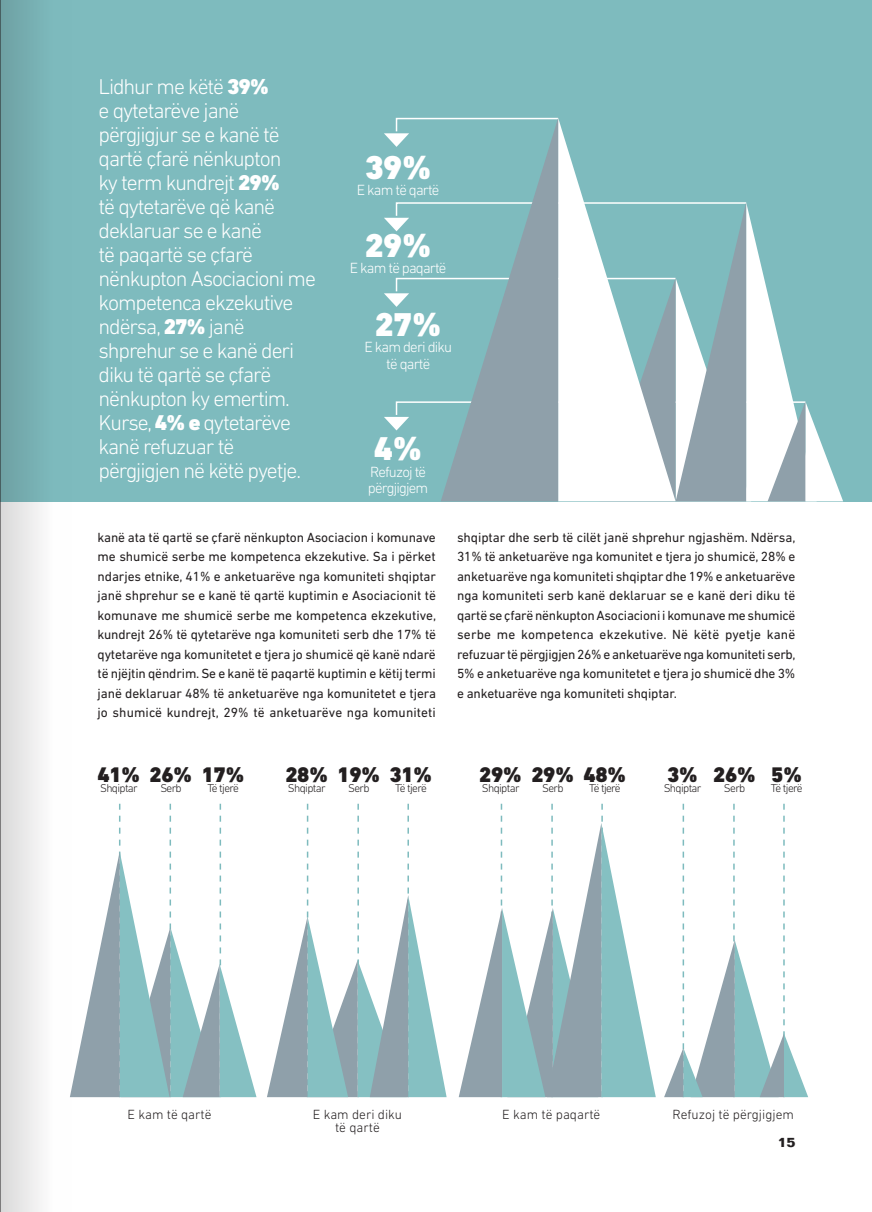
<style>
.page{position:relative;width:872px;height:1212px;background:#fff}
.page>*{position:absolute;margin:0;border:0;box-sizing:border-box;transform-origin:0 0}
.t1{font:900 33.6px "DIN Next LT Pro";color:#fff}
.t2{font:300 21.75px/24px "DIN Next LT Pro";letter-spacing:-.05em;color:#fff}
.t3{font:900 21.45px "DIN Next LT Pro";letter-spacing:-.02em;color:#231f20}
.t4{font:300 15px/16.5px "DIN Next LT Pro";letter-spacing:-.055em;color:#fff;text-align:center}
.t5{font:13.5px/19.5px "DIN Next LT Pro";letter-spacing:-.01em;color:#231f20;text-align:justify}
.t6{font:300 13.5px/13.8px "DIN Next LT Pro";color:#231f20;text-align:center}
.t7{font:700 13.5px "Folio Std";color:#231f20}
.t8{font:300 11.55px "DIN Next LT Pro";letter-spacing:-.055em;color:#231f20}
.s1{font-weight:900}
</style>
<div class="page">
<div style="left:0;top:0;width:872px;height:501px;background:#7ebbbe"></div>
<svg style="left:1px;top:0;width:72px;height:1212px"></svg>
<hr style="left:0;top:0;width:1px;height:1212px;background:#231f20">
<svg style="left:384px;top:117px;width:174px;height:30px"></svg>
<svg style="left:384px;top:202px;width:459px;height:299px"></svg>
<svg style="left:558px;top:118px;width:117px;height:383px"></svg>
<svg style="left:441px;top:118px;width:117px;height:383px"></svg>
<svg style="left:70px;top:804px;width:186px;height:293px"></svg>
<svg style="left:664px;top:804px;width:144px;height:293px"></svg>
<svg style="left:459px;top:804px;width:197px;height:293px"></svg>
<svg style="left:267px;top:804px;width:179px;height:293px"></svg>
<p class="t2" style="left:99px;top:74px;width:219px">Lidhur me këtë <span class="s1">39%<br></span>e qytetarëve janë përgjigjur se e kanë të qartë çfarë nënkupton<br>ky term kundrejt <span class="s1">29%<br></span>të qytetarëve që kanë deklaruar se e kanë<br>të paqartë se çfarë nënkupton Asociacioni me kompetenca ekzekutive ndërsa, <span class="s1">27%</span> janë shprehur se e kanë deri diku të qartë se çfarë nënkupton ky emertim.<br>Kurse, <span class="s1">4% e</span> qytetarëve kanë refuzuar të përgjigjen në këtë pyetje.</p>
<h1 class="t1" style="left:365px;top:147px;width:68px">39%</h1>
<p class="t4" style="left:357px;top:182px;width:84px">E kam të qartë</p>
<h1 class="t1" style="left:365px;top:225px;width:68px">29%</h1>
<p class="t4" style="left:350px;top:259px;width:98px">E kam të paqartë</p>
<h1 class="t1" style="left:375px;top:304px;width:68px">27%</h1>
<p class="t4" style="left:364px;top:338px;width:89px">E kam deri diku të qartë</p>
<h1 class="t1" style="left:374px;top:428px;width:50px">4%</h1>
<p class="t4" style="left:368px;top:463px;width:62px;text-align:left">Refuzoj të përgjigjem</p>
<p class="t5" style="left:98px;top:527px;width:340px">kanë ata të qartë se çfarë nënkupton Asociacion i komunave me shumicë serbe me kompetenca ekzekutive. Sa i përket ndarjes etnike, 41% e anketuarëve nga komuniteti shqiptar janë shprehur se e kanë të qartë kuptimin e Asociacionit të komunave me shumicë serbe me kompetenca ekzekutive, kundrejt 26% të qytetarëve nga komuniteti serb dhe 17% të qytetarëve nga komunitetet e tjera jo shumicë që kanë ndarë të njëjtin qëndrim. Se e kanë të paqartë kuptimin e këtij termi janë deklaruar 48% të anketuarëve nga komunitetet e tjera jo shumicë kundrejt, 29% të anketuarëve nga komuniteti</p>
<p class="t5" style="left:457px;top:527px;width:340px">shqiptar dhe serb të cilët janë shprehur ngjashëm. Ndërsa, 31% të anketuarëve nga komunitet e tjera jo shumicë, 28% e anketuarëve nga komuniteti shqiptar dhe 19% e anketuarëve nga komuniteti serb kanë deklaruar se e kanë deri diku të qartë se çfarë nënkupton Asociacioni i komunave me shumicë serbe me kompetenca ekzekutive. Në këtë pyetje kanë refuzuar të përgjigjen 26% e anketuarëve nga komuniteti serb, 5% e anketuarëve nga komunitetet e tjera jo shumicë dhe 3% e anketuarëve nga komuniteti shqiptar.</p>
<h3 class="t3" style="left:98px;top:761px;width:148px">41% 26% 17%</h3>
<p class="t8" style="left:100px;top:782px;width:39px">Shqiptar</p>
<p class="t8" style="left:160px;top:782px;width:23px">Serb</p>
<p class="t8" style="left:207px;top:782px;width:33px">Të tjerë</p>
<h3 class="t3" style="left:285px;top:761px;width:148px">28% 19% 31%</h3>
<p class="t8" style="left:288px;top:782px;width:39px">Shqiptar</p>
<p class="t8" style="left:348px;top:782px;width:23px">Serb</p>
<p class="t8" style="left:395px;top:782px;width:33px">Të tjerë</p>
<h3 class="t3" style="left:479px;top:761px;width:148px">29% 29% 48%</h3>
<p class="t8" style="left:482px;top:782px;width:39px">Shqiptar</p>
<p class="t8" style="left:542px;top:782px;width:23px">Serb</p>
<p class="t8" style="left:589px;top:782px;width:33px">Të tjerë</p>
<h3 class="t3" style="left:667px;top:761px;width:32px">3%</h3>
<p class="t8" style="left:663px;top:782px;width:39px">Shqiptar</p>
<h3 class="t3" style="left:713px;top:761px;width:44px">26%</h3>
<p class="t8" style="left:724px;top:782px;width:23px">Serb</p>
<h3 class="t3" style="left:771px;top:761px;width:32px">5%</h3>
<p class="t8" style="left:771px;top:782px;width:33px">Të tjerë</p>
<p class="t6" style="left:128px;top:1107px;width:85px">E kam të qartë</p>
<p class="t6" style="left:313px;top:1107px;width:90px">E kam deri diku të qartë</p>
<p class="t6" style="left:502px;top:1107px;width:100px">E kam të paqartë</p>
<p class="t6" style="left:672px;top:1107px;width:123px">Refuzoj të përgjigjem</p>
<p class="t7" style="left:777px;top:1134px;width:20px">15</p>
</div>
